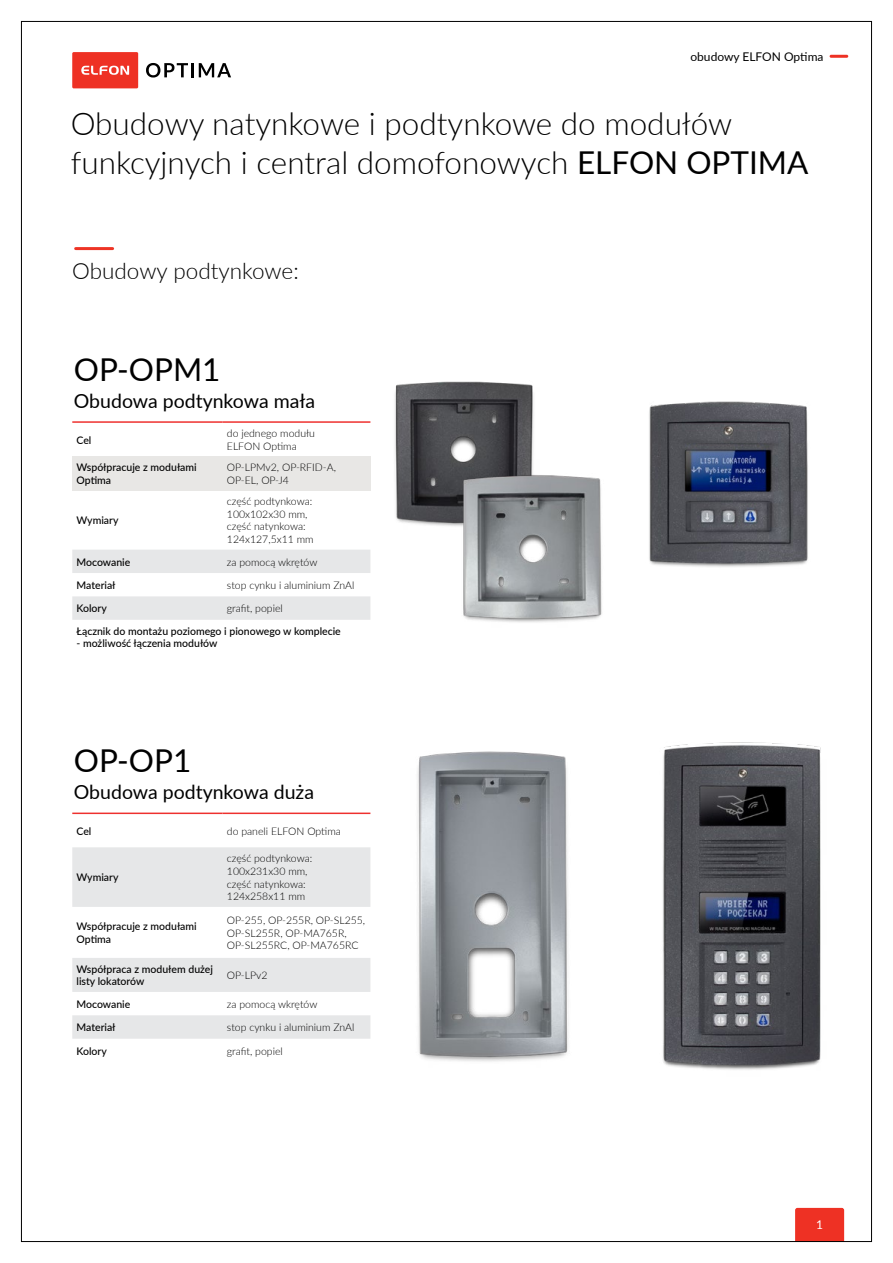
<style>
.page{position:relative;width:893px;height:1263px;background:#fff}
.page>*{position:absolute;margin:0;border:0;box-sizing:border-box;transform-origin:0 0}
.t1{font:300 31.5px/39px "Lato";color:#000}
.t2{font:31.5px "Lato";color:#000}
.t3{font:300 22.5px "Lato";color:#000}
.t4{font:19.5px "Lato";color:#000}
.t5{font:12px "Lato";color:#000}
.t6{font:12px "Lato";color:#fff}
.t7{font:300 10.5px/12.6px "Lato";color:#000}
.t8{font:500 10.5px/12.6px "Lato";color:#000}
.s1{font-weight:400}
</style>
<div class="page">
<hr style="left:830px;top:55px;width:18px;height:3px;background:#ee3124;border-radius:2px">
<div style="left:795px;top:1208px;width:49px;height:32px;background:#ee3124"></div>
<div style="left:72px;top:52px;width:66px;height:36px;background:#ee3124;border-radius:2px"></div>
<svg style="left:81px;top:66px;width:48px;height:9px"></svg>
<svg style="left:146px;top:63px;width:42px;height:15px"></svg>
<hr style="left:191px;top:63px;width:3px;height:14px;background:#000">
<svg style="left:199px;top:63px;width:32px;height:14px"></svg>
<hr style="left:76px;top:247px;width:37px;height:3px;background:#ee3425">
<div style="left:72px;top:456px;width:298px;height:34px;background:#e8e7e5"></div>
<div style="left:72px;top:550px;width:298px;height:23px;background:#e6e7e8"></div>
<div style="left:72px;top:596px;width:298px;height:24px;background:#e6e7e8"></div>
<hr style="left:72px;top:421px;width:151px;height:2px;background:#ee312e">
<hr style="left:223px;top:421px;width:147px;height:2px;background:#ee312e">
<div style="left:72px;top:847px;width:134px;height:60px;background:#e6e7e8"></div>
<div style="left:72px;top:958px;width:134px;height:34px;background:#e6e7e8"></div>
<div style="left:72px;top:1015px;width:134px;height:24px;background:#e6e7e8"></div>
<hr style="left:72px;top:812px;width:151px;height:2px;background:#ee312e">
<img style="left:368px;top:381px;width:166px;height:170px">
<img style="left:402px;top:467px;width:200px;height:156px">
<img style="left:206px;top:751px;width:363px;height:311px">
<img style="left:663px;top:742px;width:158px;height:328px">
<img style="left:649px;top:401px;width:159px;height:166px">
<p class="t5" style="left:690px;top:48px;width:135px">obudowy ELFON Optima</p>
<h1 class="t1" style="left:71px;top:103px;width:739px">Obudowy natynkowe i podtynkowe do modułów funkcyjnych i central domofonowych <span class="s1">ELFON OPTIMA</span></h1>
<h2 class="t3" style="left:72px;top:255px;width:228px">Obudowy podtynkowe:</h2>
<h1 class="t2" style="left:74px;top:347px;width:148px">OP-OPM1</h1>
<h3 class="t4" style="left:74px;top:387px;width:243px">Obudowa podtynkowa mała</h3>
<p class="t8" style="left:77px;top:433px;width:16px">Cel</p>
<p class="t7" style="left:227px;top:427px;width:89px">do jednego modułu<br>ELFON Optima</p>
<p class="t8" style="left:77px;top:460px;width:122px">Współpracuje z modułami<br>Optima</p>
<p class="t7" style="left:227px;top:461px;width:111px">OP-LPMv2, OP-RFID-A,<br>OP-EL, OP-J4</p>
<p class="t8" style="left:77px;top:513px;width:43px">Wymiary</p>
<p class="t7" style="left:227px;top:495px;width:88px">część podtynkowa:<br>100x102x30 mm, część natynkowa:<br>124x127,5x11 mm</p>
<p class="t8" style="left:77px;top:555px;width:55px">Mocowanie</p>
<p class="t7" style="left:227px;top:555px;width:92px">za pomocą wkrętów</p>
<p class="t8" style="left:77px;top:578px;width:41px">Materiał</p>
<p class="t7" style="left:227px;top:578px;width:129px">stop cynku i aluminium ZnAl</p>
<p class="t8" style="left:77px;top:602px;width:32px">Kolory</p>
<p class="t7" style="left:227px;top:602px;width:57px">grafit, popiel</p>
<p class="t8" style="left:77px;top:624px;width:266px">Łącznik do montażu poziomego i pionowego w komplecie</p>
<p class="t8" style="left:77px;top:637px;width:142px">- możliwość łączenia modułów</p>
<h1 class="t2" style="left:74px;top:738px;width:119px">OP-OP1</h1>
<h3 class="t4" style="left:74px;top:778px;width:242px">Obudowa podtynkowa duża</h3>
<p class="t8" style="left:77px;top:824px;width:16px">Cel</p>
<p class="t7" style="left:227px;top:824px;width:116px">do paneli ELFON Optima</p>
<p class="t8" style="left:77px;top:871px;width:43px">Wymiary</p>
<p class="t7" style="left:227px;top:852px;width:87px">część podtynkowa:<br>100x231x30 mm, część natynkowa:<br>124x258x11 mm</p>
<p class="t8" style="left:77px;top:920px;width:122px">Współpracuje z modułami<br>Optima</p>
<p class="t7" style="left:227px;top:913px;width:140px">OP-255, OP-255R, OP-SL255,<br>OP-SL255R, OP-MA765R,<br>OP-SL255RC, OP-MA765RC</p>
<p class="t8" style="left:77px;top:962px;width:138px">Współpraca z modułem dużej listy lokatorów</p>
<p class="t7" style="left:227px;top:969px;width:42px">OP-LPv2</p>
<p class="t8" style="left:77px;top:997px;width:55px">Mocowanie</p>
<p class="t7" style="left:227px;top:997px;width:92px">za pomocą wkrętów</p>
<p class="t8" style="left:77px;top:1021px;width:41px">Materiał</p>
<p class="t7" style="left:227px;top:1021px;width:129px">stop cynku i aluminium ZnAl</p>
<p class="t8" style="left:77px;top:1044px;width:32px">Kolory</p>
<p class="t7" style="left:227px;top:1044px;width:57px">grafit, popiel</p>
<p class="t6" style="left:816px;top:1216px;width:8px">1</p>
</div>
